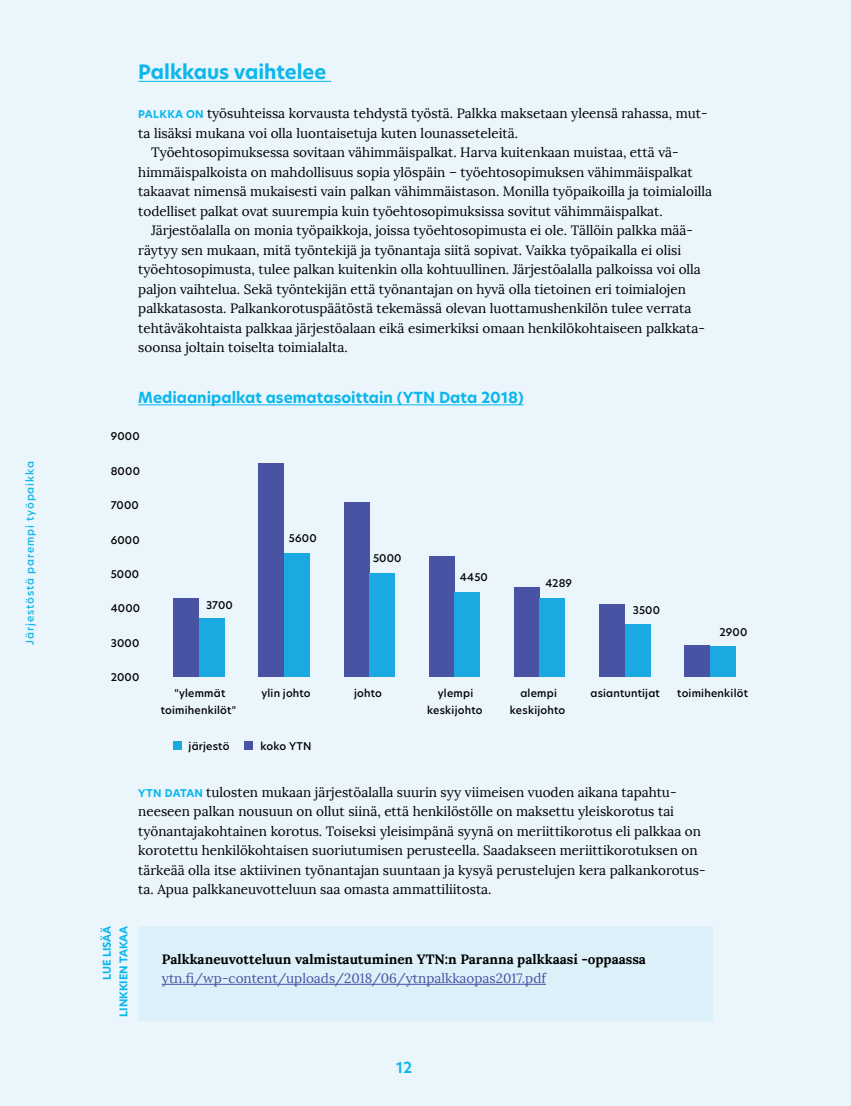
<style>
.page{position:relative;width:851px;height:1106px;background:#fff}
.page>*{position:absolute;margin:0;border:0;box-sizing:border-box;transform-origin:0 0}
.t1{font:700 19.5px "Hero New";color:#0cb7eb}
.t2{font:700 15px "Hero New";color:#0cb7eb}
.t3{font:600 15px "Hero New";color:#0cb7eb}
.t4{font:13.5px/19.5px "Lora";color:#000}
.t5{font:700 13.5px "Lora";color:#000}
.t6{font:13.5px "Lora";color:#4952a3}
.t7{font:500 10.5px/16.5px "Hero New";letter-spacing:.02em;color:#000;text-align:center}
.t8{font:500 10.5px "Hero New";letter-spacing:.08em;color:#0cb7eb}
.t9{font:700 10.5px/16.5px "Hero New";color:#0cb7eb;text-align:right}
.s1{font-family:"Hero New";font-weight:700;font-size:10.5px;color:#0cb7eb}
</style>
<div class="page">
<div style="left:0;top:0;width:850px;height:1106px;background:#eaf5fc"></div>
<hr style="left:138px;top:81px;width:193px;height:1px;background:#0cb7eb">
<div style="left:173px;top:741px;width:8px;height:9px;background:#1ba9e1"></div>
<div style="left:244px;top:741px;width:9px;height:9px;background:#4953a3"></div>
<div style="left:684px;top:645px;width:26px;height:32px;background:#4953a3"></div>
<div style="left:710px;top:646px;width:25px;height:31px;background:#1ba9e1"></div>
<div style="left:599px;top:604px;width:26px;height:73px;background:#4953a3"></div>
<div style="left:624px;top:624px;width:26px;height:53px;background:#1ba9e1"></div>
<div style="left:514px;top:587px;width:25px;height:90px;background:#4953a3"></div>
<div style="left:539px;top:598px;width:26px;height:79px;background:#1ba9e1"></div>
<div style="left:429px;top:556px;width:25px;height:121px;background:#4953a3"></div>
<div style="left:454px;top:592px;width:26px;height:85px;background:#1ba9e1"></div>
<div style="left:344px;top:502px;width:25px;height:175px;background:#4953a3"></div>
<div style="left:369px;top:573px;width:26px;height:104px;background:#1ba9e1"></div>
<div style="left:258px;top:463px;width:26px;height:214px;background:#4953a3"></div>
<div style="left:284px;top:553px;width:26px;height:124px;background:#1ba9e1"></div>
<div style="left:174px;top:598px;width:25px;height:79px;background:#4953a3"></div>
<div style="left:199px;top:618px;width:25px;height:59px;background:#1ba9e1"></div>
<hr style="left:138px;top:404px;width:385px;height:1px;background:#0cb7eb">
<div style="left:138px;top:926px;width:574px;height:95px;background:#dcf0fa"></div>
<hr style="left:162px;top:984px;width:384px;height:1px;background:#4952a3">
<p class="t8" style="left:23px;top:644px;width:184px;rotate:-90deg">Järjestöstä parempi työpaikka</p>
<h1 class="t1" style="left:138px;top:59px;width:189px">Palkkaus vaihtelee</h1>
<p class="t4" style="left:138px;top:104px;width:571px"><span class="s1">PALKKA ON</span> työsuhteissa korvausta tehdystä työstä. Palkka maksetaan yleensä rahassa, mut-</p>
<p class="t4" style="left:138px;top:123px;width:381px">ta lisäksi mukana voi olla luontaisetuja kuten lounasseteleitä.</p>
<p class="t4" style="left:151px;top:143px;width:529px">Työehtosopimuksessa sovitaan vähimmäispalkat. Harva kuitenkaan muistaa, että vä-</p>
<p class="t4" style="left:138px;top:162px;width:555px">himmäispalkoista on mahdollisuus sopia ylöspäin – työehtosopimuksen vähimmäispalkat</p>
<p class="t4" style="left:138px;top:182px;width:575px">takaavat nimensä mukaisesti vain palkan vähimmäistason. Monilla työpaikoilla ja toimialoilla</p>
<p class="t4" style="left:138px;top:201px;width:526px">todelliset palkat ovat suurempia kuin työehtosopimuksissa sovitut vähimmäispalkat.</p>
<p class="t4" style="left:151px;top:221px;width:543px">Järjestöalalla on monia työpaikkoja, joissa työehtosopimusta ei ole. Tällöin palkka mää-</p>
<p class="t4" style="left:138px;top:240px;width:544px">räytyy sen mukaan, mitä työntekijä ja työnantaja siitä sopivat. Vaikka työpaikalla ei olisi</p>
<p class="t4" style="left:138px;top:260px;width:564px">työehtosopimusta, tulee palkan kuitenkin olla kohtuullinen. Järjestöalalla palkoissa voi olla</p>
<p class="t4" style="left:138px;top:279px;width:549px">paljon vaihtelua. Sekä työntekijän että työnantajan on hyvä olla tietoinen eri toimialojen</p>
<p class="t4" style="left:138px;top:299px;width:554px">palkkatasosta. Palkankorotuspäätöstä tekemässä olevan luottamushenkilön tulee verrata</p>
<p class="t4" style="left:138px;top:318px;width:568px">tehtäväkohtaista palkkaa järjestöalaan eikä esimerkiksi omaan henkilökohtaiseen palkkata-</p>
<p class="t4" style="left:138px;top:338px;width:211px">soonsa joltain toiselta toimialalta.</p>
<p class="t2" style="left:138px;top:387px;width:387px">Mediaanipalkat asematasoittain (YTN Data 2018)</p>
<p class="t7" style="left:111px;top:428px;width:30px">9000</p>
<p class="t7" style="left:111px;top:462px;width:31px">8000</p>
<p class="t7" style="left:111px;top:497px;width:30px">7000</p>
<p class="t7" style="left:111px;top:531px;width:31px">6000</p>
<p class="t7" style="left:111px;top:566px;width:30px">5000</p>
<p class="t7" style="left:111px;top:600px;width:31px">4000</p>
<p class="t7" style="left:111px;top:634px;width:30px">3000</p>
<p class="t7" style="left:111px;top:669px;width:30px">2000</p>
<p class="t7" style="left:206px;top:596px;width:28px">3700</p>
<p class="t7" style="left:289px;top:529px;width:29px">5600</p>
<p class="t7" style="left:373px;top:550px;width:30px">5000</p>
<p class="t7" style="left:459px;top:569px;width:30px">4450</p>
<p class="t7" style="left:545px;top:575px;width:28px">4289</p>
<p class="t7" style="left:632px;top:602px;width:29px">3500</p>
<p class="t7" style="left:719px;top:624px;width:29px">2900</p>
<p class="t7" style="left:161px;top:685px;width:77px">"ylemmät toimihenkilöt"</p>
<p class="t7" style="left:261px;top:685px;width:51px">ylin johto</p>
<p class="t7" style="left:354px;top:685px;width:29px">johto</p>
<p class="t7" style="left:427px;top:685px;width:57px">ylempi keskijohto</p>
<p class="t7" style="left:510px;top:685px;width:57px">alempi keskijohto</p>
<p class="t7" style="left:590px;top:685px;width:71px">asiantuntijat</p>
<p class="t7" style="left:677px;top:685px;width:72px">toimihenkilöt</p>
<p class="t7" style="left:188px;top:737px;width:42px">järjestö</p>
<p class="t7" style="left:260px;top:737px;width:53px">koko YTN</p>
<p class="t4" style="left:138px;top:782px;width:569px"><span class="s1">YTN DATAN</span> tulosten mukaan järjestöalalla suurin syy viimeisen vuoden aikana tapahtu&shy;neeseen palkan nousuun on ollut siinä, että henkilöstölle on maksettu yleiskorotus tai työnantajakohtainen korotus. Toiseksi yleisimpänä syynä on meriittikorotus eli palkkaa on korotettu henkilökohtaisen suoriutumisen perusteella. Saadakseen meriittikorotuksen on tärkeää olla itse aktiivinen työnantajan suuntaan ja kysyä perustelujen kera palkankorotus&shy;ta. Apua palkkaneuvotteluun saa omasta ammattiliitosta.</p>
<p class="t9" style="left:99px;top:1016px;width:92px;rotate:-90deg">LUE LISÄÄ<br>LINKKIEN TAKAA</p>
<p class="t5" style="left:162px;top:950px;width:485px">Palkkaneuvotteluun valmistautuminen YTN:n Paranna palkkaasi -oppaassa</p>
<p class="t6" style="left:162px;top:970px;width:385px">ytn.fi/wp-content/uploads/2018/06/ytnpalkkaopas2017.pdf</p>
<p class="t3" style="left:396px;top:1057px;width:18px">12</p>
</div>
